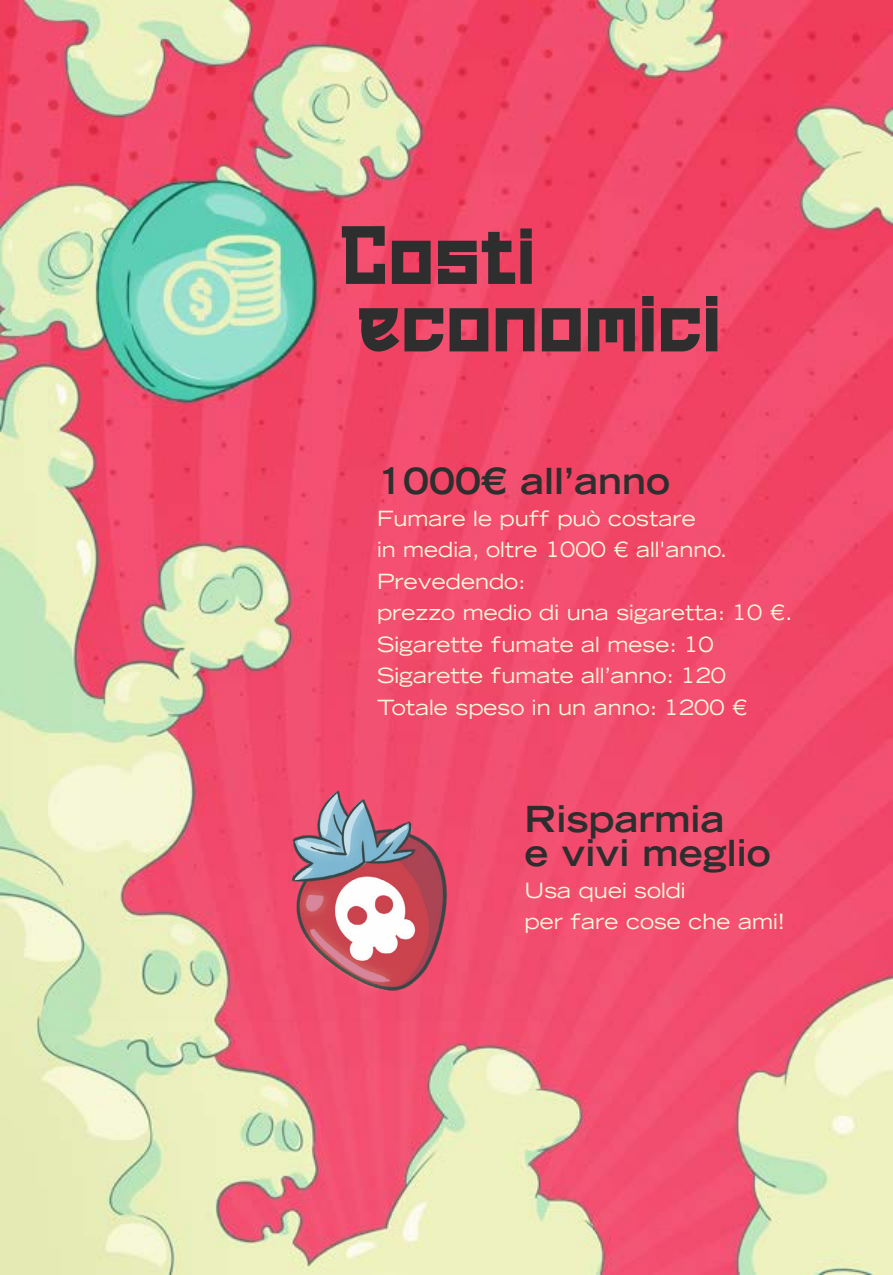
<style>
.page{position:relative;width:893px;height:1275px;background:#fff}
.page>*{position:absolute;margin:0;border:0;box-sizing:border-box;transform-origin:0 0}
.t1{font:82.5px/67.5px "OREWA Personal Use";color:#2e2e2e}
.t2{font:700 expanded 36px/34.5px "Trade Gothic LT Std";color:#2e2e2e}
.t3{font:expanded 21px/31.5px "Trade Gothic LT Std";color:#f7f8d6}
</style>
<div class="page">
<img style="left:0;top:0;width:892px;height:1275px">
<img style="left:80px;top:660px;width:477px;height:362px">
<h1 class="t1" style="left:340px;top:213px;width:382px">Costi economici</h1>
<h2 class="t2" style="left:377px;top:463px;width:295px">1000€ all’anno</h2>
<p class="t3" style="left:377px;top:502px;width:417px">Fumare le puff può costare<br>in media, oltre 1000 € all'anno.<br>Prevedendo:<br>prezzo medio di una sigaretta: 10 €.<br>Sigarette fumate al mese: 10<br>Sigarette fumate all’anno: 120<br>Totale speso in un anno: 1200 €</p>
<h2 class="t2" style="left:524px;top:801px;width:248px">Risparmia<br>e vivi meglio</h2>
<p class="t3" style="left:524px;top:874px;width:262px">Usa quei soldi<br>per fare cose che ami!</p>
</div>
